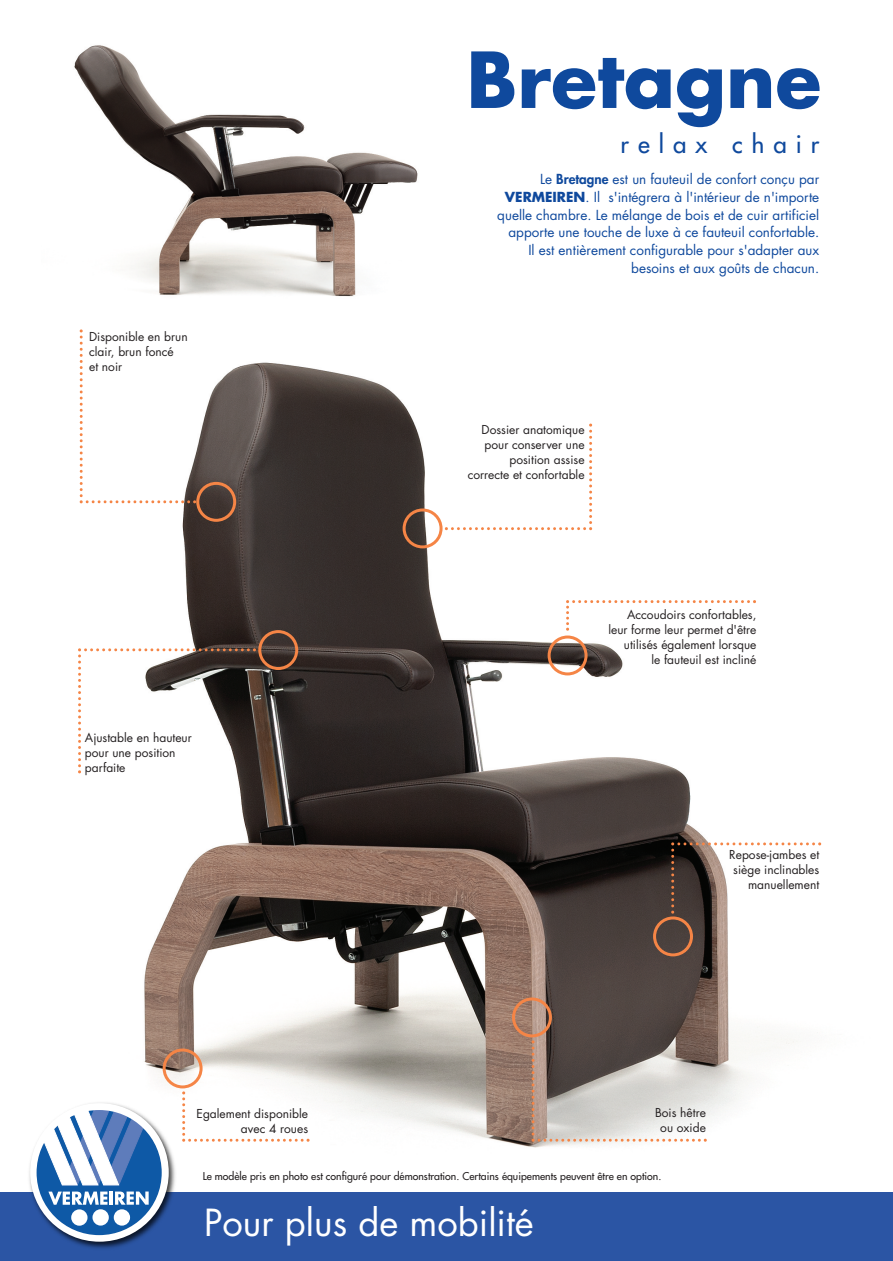
<style>
.page{position:relative;width:893px;height:1261px;background:#fff}
.page>*{position:absolute;margin:0;border:0;box-sizing:border-box;transform-origin:0 0}
.t1{font:700 75px "Futura";color:#0f499d}
.t2{font:36.3px "Futura";color:#fff}
.t3{font:24px "Futura";letter-spacing:.375em;color:#0f499d}
.t4{font:13.5px/17.7px "Futura";color:#0f499d;text-align:right}
.t5{font:12px/15px "Futura";color:#231f20;text-align:right}
.t6{font:10.5px "Futura";color:#231f20}
.s1{font-weight:800}
.s2{font-weight:700}
</style>
<div class="page">
<img style="left:78px;top:330px;width:744px;height:818px">
<img style="left:74px;top:45px;width:344px;height:252px">
<svg style="left:78px;top:630px;width:220px;height:143px"></svg>
<svg style="left:80px;top:329px;width:156px;height:193px"></svg>
<svg style="left:547px;top:600px;width:209px;height:75px"></svg>
<svg style="left:512px;top:997px;width:195px;height:145px;background:#998c86"></svg>
<svg style="left:402px;top:424px;width:190px;height:124px"></svg>
<svg style="left:653px;top:842px;width:168px;height:114px"></svg>
<div style="left:0;top:1192px;width:893px;height:69px;background:#2b55a4"></div>
<svg style="left:30px;top:1048px;width:279px;height:194px"></svg>
<h1 class="t1" style="left:466px;top:46px;width:356px">Bretagne</h1>
<h3 class="t3" style="left:620px;top:133px;width:200px">relax chair</h3>
<p class="t5" style="left:89px;top:330px;width:100px;text-align:left">Disponible en brun clair, brun foncé<br>et noir</p>
<p class="t5" style="left:85px;top:731px;width:108px;text-align:left">Ajustable en hauteur pour une position parfaite</p>
<p class="t5" style="left:197px;top:1108px;width:113px">Egalement disponible avec 4 roues</p>
<p class="t4" style="left:497px;top:172px;width:323px">Le <span class="s1">Bretagne</span> est un fauteuil de confort conçu par <span class="s2">VERMEIREN</span>. Il s'intégrera à l'intérieur de n'importe quelle chambre. Le mélange de bois et de cuir artificiel apporte une touche de luxe à ce fauteuil confortable.<br>Il est entièrement configurable pour s'adapter aux besoins et aux goûts de chacun.</p>
<p class="t5" style="left:468px;top:423px;width:118px">Dossier anatomique pour conserver une position assise correcte et confortable</p>
<p class="t5" style="left:608px;top:608px;width:149px">Accoudoirs confortables, leur forme leur permet d'être utilisés également lorsque<br>le fauteuil est incliné</p>
<p class="t5" style="left:729px;top:848px;width:91px">Repose-jambes et siège inclinables manuellement</p>
<p class="t5" style="left:655px;top:1106px;width:52px;text-align:center">Bois hêtre ou oxide</p>
<p class="t6" style="left:203px;top:1171px;width:460px">Le modèle pris en photo est configuré pour démonstration. Certains équipements peuvent être en option.</p>
<h2 class="t2" style="left:204px;top:1206px;width:331px">Pour plus de mobilité</h2>
</div>
